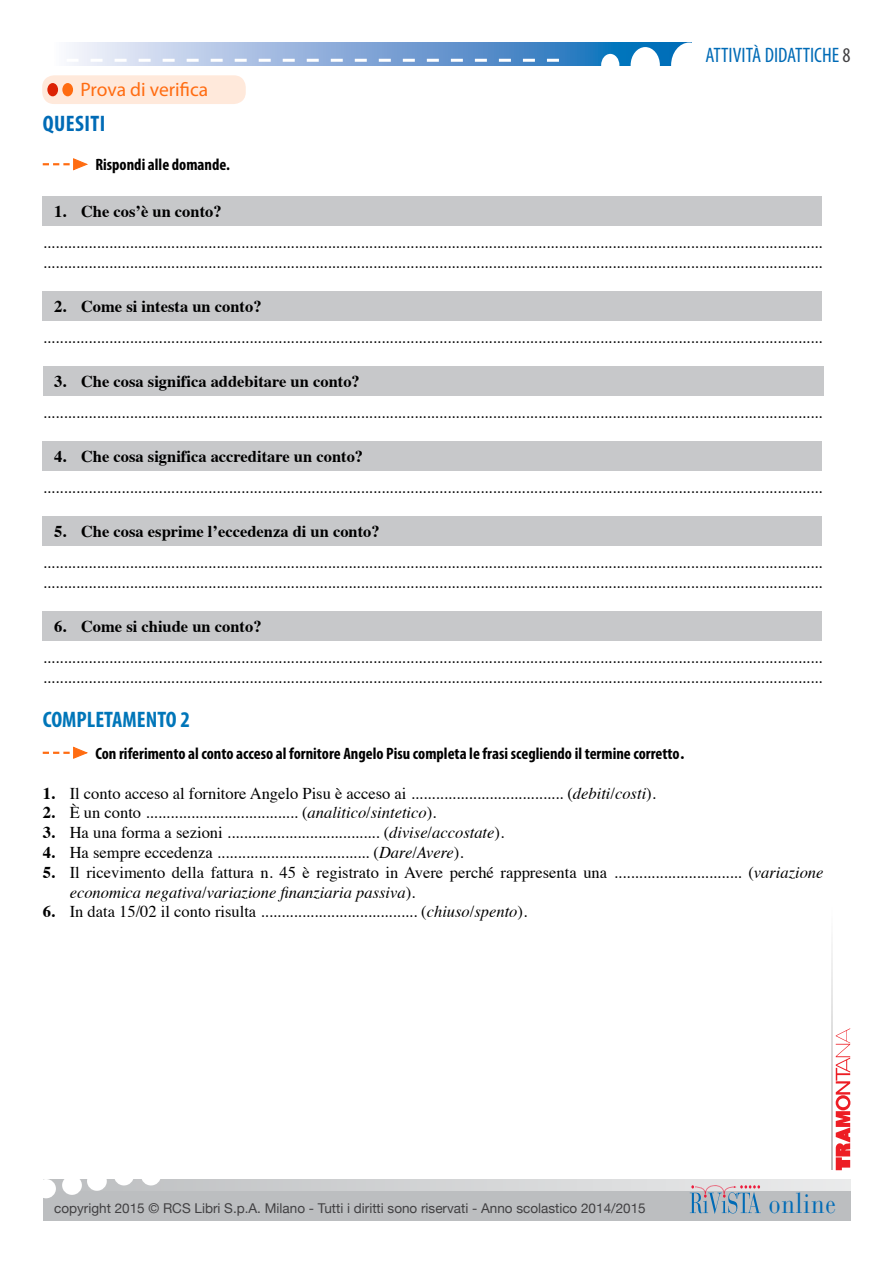
<style>
.page{position:relative;width:893px;height:1263px;background:#fff}
.page>*{position:absolute;margin:0;border:0;box-sizing:border-box;transform-origin:0 0}
.t1{font:28.35px "Bauer Bodoni";letter-spacing:.05em;color:#006bb6;scale:.83 1}
.t2{font:700 condensed 22.5px "Myriad Pro";color:#0076b9}
.t3{font:700 condensed 22.5px "Myriad Pro";letter-spacing:.02em;color:#006bb6}
.t4{font:condensed 21px "Myriad Pro";color:#006bb6}
.t5{font:19.5px "Myriad Pro";color:#ff6c11}
.t6{font:16.5px/19.8px "Times";color:#000}
.t7{font:700 16.5px "Times";color:#000}
.t8{font:700 condensed 16.5px "Myriad Pro";color:#000}
.t9{font:13.5px "Helvetica Neue";color:#414042}
.s1{color:#414042}
.s2{font-family:"Times";font-stretch:normal}
.s3{font-weight:700}
.s4{font-style:italic}
</style>
<div class="page">
<svg style="left:69px;top:43px;width:617px;height:22px;background:#7fa9d7"></svg>
<div style="left:671px;top:43px;width:37px;height:45px;background:#fff;border-radius:50%"></div>
<div style="left:631px;top:47px;width:29px;height:36px;background:#fff;border-radius:50%"></div>
<div style="left:601px;top:54px;width:18px;height:23px;background:#fff;border-radius:50%"></div>
<svg style="left:69px;top:59px;width:490px;height:3px"></svg>
<div style="left:43px;top:1179px;width:808px;height:41px;background:#bcbec0"></div>
<svg style="left:836px;top:1028px;width:14px;height:142px"></svg>
<div style="left:36px;top:1179px;width:20px;height:19px;background:#fff;border-radius:50%"></div>
<div style="left:62px;top:1175px;width:20px;height:20px;background:#fff;border-radius:50%"></div>
<div style="left:87px;top:1171px;width:20px;height:20px;background:#fff;border-radius:50%"></div>
<svg style="left:43px;top:1179px;width:808px;height:11px"></svg>
<svg style="left:690px;top:1185px;width:71px;height:29px"></svg>
<hr style="left:832px;top:881px;width:1px;height:289px;background:#000">
<div style="left:42px;top:75px;width:204px;height:29px;background:#ffe9db;border-radius:12px"></div>
<div style="left:47px;top:83px;width:11px;height:13px;background:#dc2204;border-radius:50%"></div>
<div style="left:62px;top:83px;width:11px;height:13px;background:#ff6c11;border-radius:50%"></div>
<svg style="left:43px;top:158px;width:45px;height:13px"></svg>
<div style="left:43px;top:196px;width:779px;height:30px;background:#c7c8ca"></div>
<div style="left:43px;top:291px;width:779px;height:30px;background:#c7c8ca"></div>
<div style="left:43px;top:366px;width:780px;height:30px;background:#c7c8ca"></div>
<div style="left:43px;top:441px;width:779px;height:30px;background:#c7c8ca"></div>
<div style="left:43px;top:516px;width:779px;height:30px;background:#c7c8ca"></div>
<div style="left:43px;top:611px;width:779px;height:30px;background:#c7c8ca"></div>
<svg style="left:43px;top:746px;width:45px;height:13px"></svg>
<p class="t4" style="left:706px;top:42px;width:147px">ATTIVITÀ DIDATTICHE <span class="s1">8</span></p>
<p class="t5" style="left:81px;top:78px;width:129px">Prova di verifica</p>
<h2 class="t3" style="left:43px;top:109px;width:64px">QUESITI</h2>
<p class="t8" style="left:95px;top:155px;width:136px">Rispondi alle domande.</p>
<p class="t7" style="left:54px;top:196px;width:169px">1. Che cos’è un conto?</p>
<p class="t6" style="left:43px;top:231px;width:781px">............................................................................................................................................................................................. .............................................................................................................................................................................................</p>
<p class="t7" style="left:54px;top:291px;width:209px">2. Come si intesta un conto?</p>
<p class="t6" style="left:43px;top:326px;width:781px">.............................................................................................................................................................................................</p>
<p class="t7" style="left:54px;top:366px;width:307px">3. Che cosa significa addebitare un conto?</p>
<p class="t6" style="left:43px;top:401px;width:781px">.............................................................................................................................................................................................</p>
<p class="t7" style="left:54px;top:441px;width:311px">4. Che cosa significa accreditare un conto?</p>
<p class="t6" style="left:43px;top:476px;width:781px">.............................................................................................................................................................................................</p>
<p class="t7" style="left:54px;top:516px;width:327px">5. Che cosa esprime l’eccedenza di un conto?</p>
<p class="t6" style="left:43px;top:552px;width:781px">............................................................................................................................................................................................. .............................................................................................................................................................................................</p>
<p class="t7" style="left:54px;top:611px;width:209px">6. Come si chiude un conto?</p>
<p class="t6" style="left:43px;top:646px;width:781px">............................................................................................................................................................................................. .............................................................................................................................................................................................</p>
<h2 class="t2" style="left:43px;top:706px;width:149px">COMPLETAMENTO 2</h2>
<p class="t8" style="left:95px;top:743px;width:590px">Con riferimento al conto acceso al fornitore Angelo Pisu completa le frasi scegliendo il termine corretto<span class="s2">.</span></p>
<p class="t6" style="left:43px;top:782px;width:615px"><span class="s3">1.</span> Il conto acceso al fornitore Angelo Pisu è acceso ai ..................................... (<span class="s4">debiti</span>/<span class="s4">costi</span>).</p>
<p class="t6" style="left:43px;top:801px;width:395px"><span class="s3">2.</span> È un conto ..................................... (<span class="s4">analitico</span>/<span class="s4">sintetico</span>).</p>
<p class="t6" style="left:43px;top:821px;width:463px"><span class="s3">3.</span> Ha una forma a sezioni ..................................... (<span class="s4">divise</span>/<span class="s4">accostate</span>).</p>
<p class="t6" style="left:43px;top:841px;width:422px"><span class="s3">4.</span> Ha sempre eccedenza ..................................... (<span class="s4">Dare</span>/<span class="s4">Avere</span>).</p>
<p class="t6" style="left:70px;top:861px;width:755px;text-indent:-27px"><span class="s3">5.</span> Il ricevimento della fattura n. 45 è registrato in Avere perché rappresenta una ............................... (<span class="s4">variazione economica negativa</span>/<span class="s4">variazione finanziaria passiva</span>).</p>
<p class="t6" style="left:43px;top:900px;width:486px"><span class="s3">6.</span> In data 15/02 il conto risulta ...................................... (<span class="s4">chiuso</span>/<span class="s4">spento</span>).</p>
<p class="t9" style="left:54px;top:1198px;width:593px">copyright 2015 © RCS Libri S.p.A. Milano - Tutti i diritti sono riservati - Anno scolastico 2014/2015</p>
<h1 class="t1" style="left:769px;top:1186px;width:82px">online</h1>
</div>
